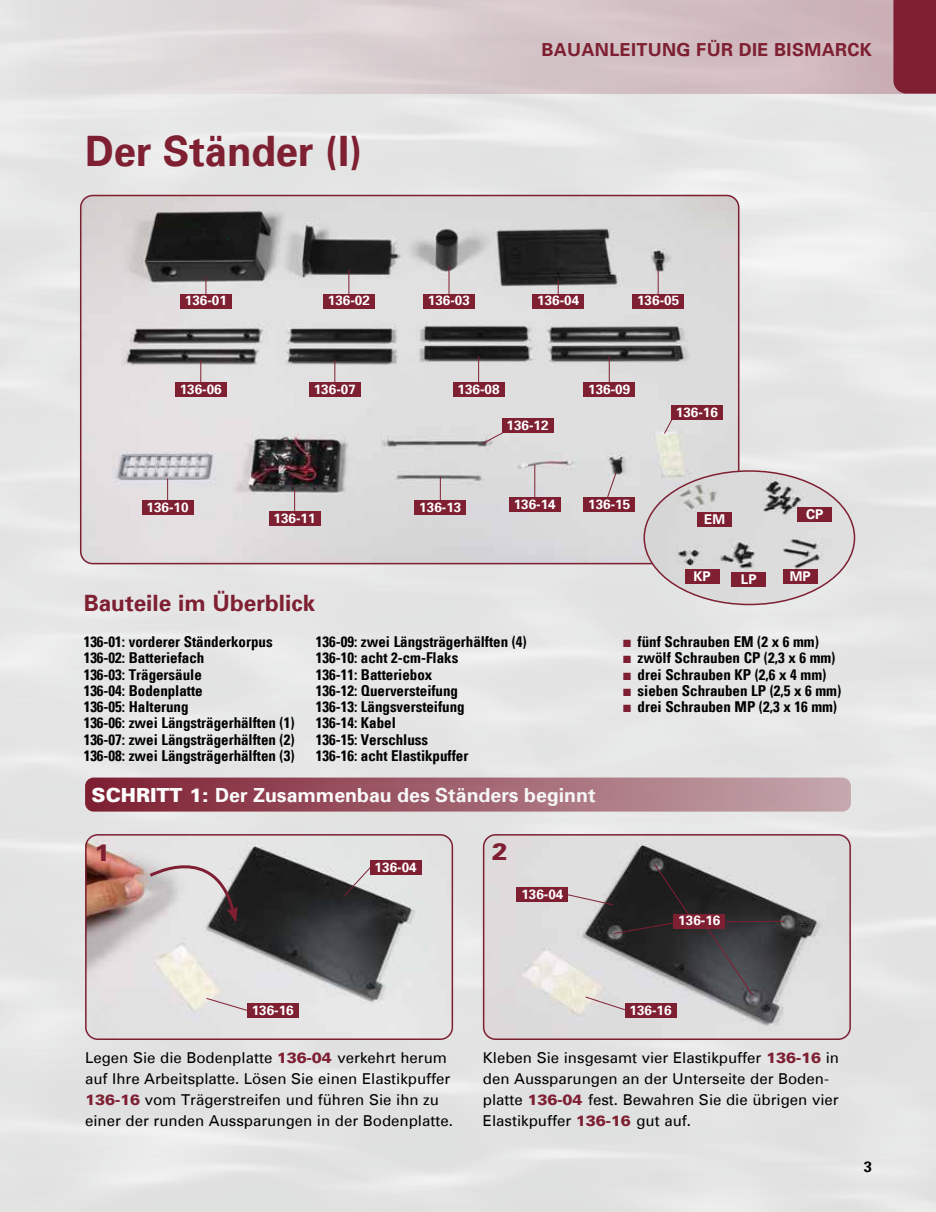
<style>
.page{position:relative;width:936px;height:1212px;background:#fff}
.page>*{position:absolute;margin:0;border:0;box-sizing:border-box;transform-origin:0 0}
.t1{font:700 42px "Univers";color:#7e1f32;scale:.95 1}
.t2{font:900 24px "Univers";color:#7e1f32}
.t3{font:700 22.5px "Univers";color:#7e1f32}
.t4{font:700 19.5px "Univers";color:#fff}
.t5{font:700 18px "Univers";letter-spacing:.02em;color:#7e1f32}
.t6{font:700 condensed 15px/16.4px "Univers";color:#000}
.t7{font:15px/21px "Univers";color:#000}
.t8{font:700 15px "Univers";color:#000}
.t9{font:700 13.5px "Univers";color:#fff}
.s1{font-weight:900}
.s2{color:#7e1f32}
.s3{font-weight:900;color:#7e1f32}
</style>
<div class="page">
<div style="left:0;top:94px;width:935px;height:1118px;background:#e5e5e5"></div>
<div style="left:0;top:0;width:935px;height:94px;background:linear-gradient(to right,#e5e6e6,#cbb0b5)"></div>
<img style="left:80px;top:195px;width:659px;height:369px">
<div style="left:80px;top:195px;width:659px;height:369px;border:2px solid #7e1f32;border-radius:12px"></div>
<div style="left:893px;top:0;width:42px;height:94px;background:#7e1f32"></div>
<div style="left:85px;top:777px;width:765px;height:34px;background:linear-gradient(to right,#7e1f32,#c5a8ae);border-radius:9px"></div>
<img style="left:483px;top:834px;width:367px;height:206px">
<div style="left:483px;top:834px;width:367px;height:206px;border:2px solid #7e1f32;border-radius:12px"></div>
<img style="left:85px;top:834px;width:368px;height:206px">
<div style="left:85px;top:834px;width:368px;height:206px;border:2px solid #7e1f32;border-radius:12px"></div>
<svg style="left:205px;top:997px;width:57px;height:18px"></svg>
<div style="left:247px;top:1003px;width:51px;height:15px;background:#7e1f32"></div>
<img style="left:644px;top:471px;width:210px;height:133px">
<div style="left:797px;top:507px;width:34px;height:15px;background:#7e1f32"></div>
<svg style="left:205px;top:277px;width:1px;height:17px"></svg>
<div style="left:180px;top:294px;width:51px;height:14px;background:#7e1f32"></div>
<svg style="left:343px;top:865px;width:29px;height:32px"></svg>
<div style="left:370px;top:860px;width:51px;height:15px;background:#7e1f32"></div>
<svg style="left:584px;top:996px;width:55px;height:19px"></svg>
<div style="left:625px;top:1003px;width:51px;height:15px;background:#7e1f32"></div>
<div style="left:697px;top:512px;width:34px;height:15px;background:#7e1f32"></div>
<div style="left:685px;top:569px;width:34px;height:15px;background:#7e1f32"></div>
<div style="left:731px;top:572px;width:34px;height:15px;background:#7e1f32"></div>
<div style="left:783px;top:569px;width:34px;height:15px;background:#7e1f32"></div>
<hr style="left:348px;top:269px;width:1px;height:37px;background:#7e1f32">
<div style="left:323px;top:294px;width:51px;height:14px;background:#7e1f32"></div>
<hr style="left:448px;top:266px;width:1px;height:40px;background:#7e1f32">
<div style="left:423px;top:294px;width:51px;height:14px;background:#7e1f32"></div>
<svg style="left:557px;top:281px;width:1px;height:13px"></svg>
<div style="left:532px;top:294px;width:51px;height:14px;background:#7e1f32"></div>
<hr style="left:657px;top:269px;width:1px;height:37px;background:#7e1f32">
<div style="left:632px;top:294px;width:51px;height:14px;background:#7e1f32"></div>
<hr style="left:200px;top:360px;width:1px;height:34px;background:#7e1f32">
<div style="left:175px;top:382px;width:51px;height:15px;background:#7e1f32"></div>
<hr style="left:334px;top:360px;width:1px;height:34px;background:#7e1f32">
<div style="left:309px;top:382px;width:51px;height:15px;background:#7e1f32"></div>
<hr style="left:478px;top:356px;width:1px;height:38px;background:#7e1f32">
<div style="left:453px;top:382px;width:51px;height:15px;background:#7e1f32"></div>
<hr style="left:609px;top:356px;width:1px;height:38px;background:#7e1f32">
<div style="left:583px;top:382px;width:51px;height:15px;background:#7e1f32"></div>
<hr style="left:167px;top:479px;width:1px;height:34px;background:#7e1f32">
<div style="left:142px;top:500px;width:51px;height:15px;background:#7e1f32"></div>
<hr style="left:294px;top:489px;width:1px;height:34px;background:#7e1f32">
<div style="left:269px;top:511px;width:51px;height:15px;background:#7e1f32"></div>
<hr style="left:440px;top:477px;width:1px;height:36px;background:#7e1f32">
<div style="left:415px;top:500px;width:51px;height:15px;background:#7e1f32"></div>
<hr style="left:534px;top:465px;width:1px;height:44px;background:#7e1f32">
<div style="left:509px;top:497px;width:51px;height:15px;background:#7e1f32"></div>
<svg style="left:482px;top:426px;width:32px;height:18px"></svg>
<div style="left:502px;top:418px;width:51px;height:15px;background:#7e1f32"></div>
<svg style="left:602px;top:472px;width:15px;height:25px"></svg>
<div style="left:583px;top:497px;width:51px;height:15px;background:#7e1f32"></div>
<svg style="left:663px;top:408px;width:15px;height:26px"></svg>
<div style="left:671px;top:405px;width:51px;height:15px;background:#7e1f32"></div>
<svg style="left:147px;top:840px;width:91px;height:83px;background:#cbc6c7"></svg>
<div style="left:517px;top:887px;width:51px;height:15px;background:#7e1f32"></div>
<svg style="left:702px;top:920px;width:83px;height:76px;background:#454449"></svg>
<svg style="left:546px;top:864px;width:149px;height:70px;background:#6f6a6b"></svg>
<div style="left:673px;top:913px;width:51px;height:15px;background:#7e1f32"></div>
<h1 class="t1" style="left:85px;top:134px;width:293px">Der Ständer (I)</h1>
<p class="t5" style="left:541px;top:41px;width:332px">BAUANLEITUNG FÜR DIE BISMARCK</p>
<p class="t9" style="left:185px;top:295px;width:44px">136-01</p>
<p class="t9" style="left:328px;top:295px;width:44px">136-02</p>
<p class="t9" style="left:428px;top:295px;width:44px">136-03</p>
<p class="t9" style="left:537px;top:295px;width:44px">136-04</p>
<p class="t9" style="left:637px;top:295px;width:44px">136-05</p>
<p class="t9" style="left:180px;top:383px;width:44px">136-06</p>
<p class="t9" style="left:314px;top:383px;width:44px">136-07</p>
<p class="t9" style="left:457px;top:383px;width:44px">136-08</p>
<p class="t9" style="left:588px;top:383px;width:44px">136-09</p>
<p class="t9" style="left:147px;top:501px;width:44px">136-10</p>
<p class="t9" style="left:273px;top:512px;width:44px">136-11</p>
<p class="t9" style="left:506px;top:420px;width:44px">136-12</p>
<p class="t9" style="left:419px;top:501px;width:44px">136-13</p>
<p class="t9" style="left:513px;top:498px;width:44px">136-14</p>
<p class="t9" style="left:588px;top:498px;width:44px">136-15</p>
<p class="t9" style="left:675px;top:406px;width:44px">136-16</p>
<p class="t9" style="left:704px;top:513px;width:22px">EM</p>
<p class="t9" style="left:806px;top:509px;width:19px">CP</p>
<p class="t9" style="left:693px;top:570px;width:19px">KP</p>
<p class="t9" style="left:740px;top:573px;width:17px">LP</p>
<p class="t9" style="left:789px;top:570px;width:22px">MP</p>
<h3 class="t3" style="left:84px;top:593px;width:233px">Bauteile im Überblick</h3>
<p class="t6" style="left:84px;top:635px;width:212px">136-01: vorderer Ständerkorpus<br>136-02: Batteriefach<br>136-03: Trägersäule<br>136-04: Bodenplatte<br>136-05: Halterung<br>136-06: zwei Längsträgerhälften (1)<br>136-07: zwei Längsträgerhälften (2)<br>136-08: zwei Längsträgerhälften (3)</p>
<h3 class="t4" style="left:92px;top:786px;width:505px"><span class="s1">SCHRITT 1:</span> Der Zusammenbau des Ständers beginnt</h3>
<p class="t6" style="left:316px;top:635px;width:212px">136-09: zwei Längsträgerhälften (4)<br>136-10: acht 2-cm-Flaks<br>136-11: Batteriebox<br>136-12: Querversteifung<br>136-13: Längsversteifung<br>136-14: Kabel<br>136-15: Verschluss<br>136-16: acht Elastikpuffer</p>
<h2 class="t2" style="left:94px;top:842px;width:18px">1</h2>
<p class="t9" style="left:374px;top:861px;width:44px">136-04</p>
<h2 class="t2" style="left:492px;top:840px;width:18px">2</h2>
<p class="t9" style="left:521px;top:888px;width:44px">136-04</p>
<p class="t6" style="left:623px;top:635px;width:197px"><span class="s2">■</span> fünf Schrauben EM (2 x 6 mm)</p>
<p class="t6" style="left:623px;top:651px;width:214px"><span class="s2">■</span> zwölf Schrauben CP (2,3 x 6 mm)</p>
<p class="t6" style="left:623px;top:667px;width:204px"><span class="s2">■</span> drei Schrauben KP (2,6 x 4 mm)</p>
<p class="t6" style="left:623px;top:684px;width:219px"><span class="s2">■</span> sieben Schrauben LP (2,5 x 6 mm)</p>
<p class="t6" style="left:623px;top:700px;width:215px"><span class="s2">■</span> drei Schrauben MP (2,3 x 16 mm)</p>
<p class="t9" style="left:678px;top:915px;width:44px">136-16</p>
<p class="t9" style="left:252px;top:1004px;width:44px">136-16</p>
<p class="t9" style="left:629px;top:1004px;width:44px">136-16</p>
<p class="t7" style="left:85px;top:1048px;width:369px">Legen Sie die Bodenplatte <span class="s3">136-04</span> verkehrt herum auf Ihre Arbeitsplatte. Lösen Sie einen Elastikpuffer <span class="s3">136-16</span> vom Trägerstreifen und führen Sie ihn zu einer der runden Aussparungen in der Bodenplatte.</p>
<p class="t7" style="left:483px;top:1048px;width:357px">Kleben Sie insgesamt vier Elastikpuffer <span class="s3">136-16</span> in den Aussparungen an der Unterseite der Boden&shy;platte <span class="s3">136-04</span> fest. Bewahren Sie die übrigen vier Elastikpuffer <span class="s3">136-16</span> gut auf.</p>
<p class="t8" style="left:863px;top:1160px;width:10px">3</p>
</div>
